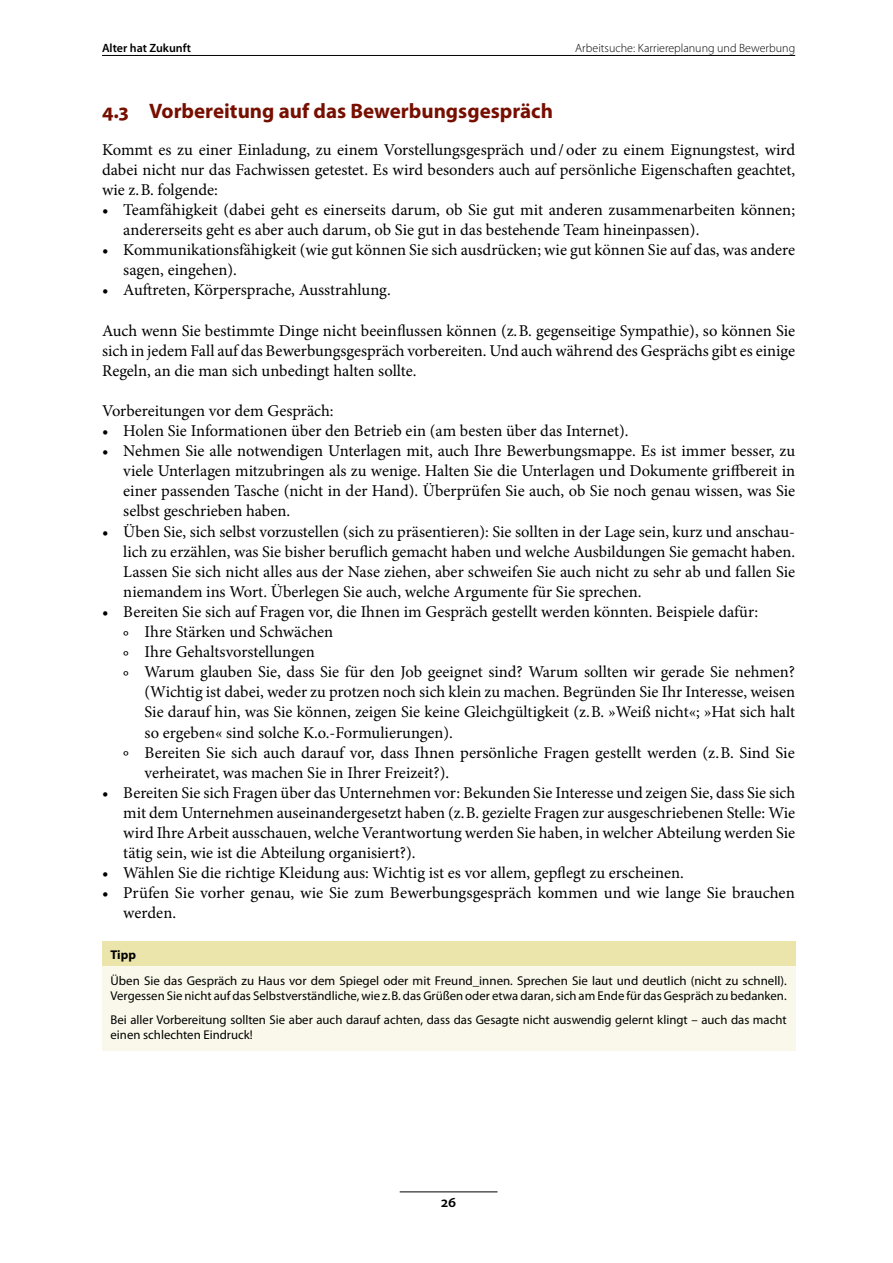
<style>
.page{position:relative;width:893px;height:1263px;background:#fff}
.page>*{position:absolute;margin:0;border:0;box-sizing:border-box;transform-origin:0 0}
.AMS_2020_AhZ_Kapitel{font:700 21px "Myriad Pro";color:#770f00}
.AMS_2021_AhZ_Lauftex{font:16.5px/20.1px "Minion Pro";color:#000;text-align:justify}
.t1{font:600 15px "Myriad Pro";color:#000}
.AMS_2021_AhZ_Tipp_no{font:12.75px/15.3px "Myriad Pro";color:#000}
.AMS_2021_AhZ_Tipp_fe{font:700 12.75px "Myriad Pro";color:#000}
.t2{font:300 12px "Myriad Pro";color:#000}
.t3{font:600 12px "Myriad Pro";color:#000}
</style>
<div class="page">
<hr style="left:400px;top:1191px;width:97px;height:1px;background:#000">
<hr style="left:102px;top:55px;width:693px;height:1px;background:#000">
<div style="left:102px;top:941px;width:693px;height:29px;background:#ebe4ab"></div>
<div style="left:102px;top:966px;width:693px;height:45px;background:#faf8eb"></div>
<div style="left:102px;top:1006px;width:693px;height:45px;background:#faf8eb"></div>
<p class="t3" style="left:102px;top:40px;width:90px">Alter hat Zukunft</p>
<p class="t2" style="left:575px;top:40px;width:221px">Arbeitsuche: Karriereplanung und Bewerbung</p>
<h1 class="AMS_2020_AhZ_Kapitel" style="left:102px;top:97px;width:452px">4.3 Vorbereitung auf das Bewerbungsgespräch</h1>
<p class="AMS_2021_AhZ_Lauftex" style="left:102px;top:139px;width:695px">Kommt es zu einer Einladung, zu einem Vorstellungsgespräch und/oder zu einem Eignungstest, wird dabei nicht nur das Fachwissen getestet. Es wird besonders auch auf persönliche Eigenschaften geachtet, wie z. B. folgende:</p>
<p class="AMS_2021_AhZ_Lauftex" style="left:123px;top:200px;width:673px;text-indent:-21px">• Teamfähigkeit (dabei geht es einerseits darum, ob Sie gut mit anderen zusammenarbeiten können; andererseits geht es aber auch darum, ob Sie gut in das bestehende Team hineinpassen).</p>
<p class="AMS_2021_AhZ_Lauftex" style="left:123px;top:240px;width:673px;text-indent:-21px">• Kommunikationsfähigkeit (wie gut können Sie sich ausdrücken; wie gut können Sie auf das, was andere sagen, eingehen).</p>
<p class="AMS_2021_AhZ_Lauftex" style="left:102px;top:280px;width:290px">• Auftreten, Körpersprache, Ausstrahlung.</p>
<p class="AMS_2021_AhZ_Lauftex" style="left:102px;top:320px;width:695px">Auch wenn Sie bestimmte Dinge nicht beeinflussen können (z. B. gegenseitige Sympathie), so können Sie sich in jedem Fall auf das Bewerbungsgespräch vorbereiten. Und auch während des Gesprächs gibt es einige Regeln, an die man sich unbedingt halten sollte.</p>
<p class="AMS_2021_AhZ_Lauftex" style="left:102px;top:401px;width:233px">Vorbereitungen vor dem Gespräch:</p>
<p class="AMS_2021_AhZ_Lauftex" style="left:102px;top:421px;width:528px">• Holen Sie Informationen über den Betrieb ein (am besten über das Internet).</p>
<p class="AMS_2021_AhZ_Lauftex" style="left:123px;top:441px;width:673px;text-indent:-21px">• Nehmen Sie alle notwendigen Unterlagen mit, auch Ihre Bewerbungsmappe. Es ist immer besser, zu viele Unterlagen mitzubringen als zu wenige. Halten Sie die Unterlagen und Dokumente griffbereit in einer passenden Tasche (nicht in der Hand). Überprüfen Sie auch, ob Sie noch genau wissen, was Sie selbst geschrieben haben.</p>
<p class="AMS_2021_AhZ_Lauftex" style="left:123px;top:521px;width:673px;text-indent:-21px">• Üben Sie, sich selbst vorzustellen (sich zu präsentieren): Sie sollten in der Lage sein, kurz und anschau&shy;lich zu erzählen, was Sie bisher beruflich gemacht haben und welche Ausbildungen Sie gemacht haben.<br>Lassen Sie sich nicht alles aus der Nase ziehen, aber schweifen Sie auch nicht zu sehr ab und fallen Sie niemandem ins Wort. Überlegen Sie auch, welche Argumente für Sie sprechen.</p>
<p class="AMS_2021_AhZ_Lauftex" style="left:102px;top:602px;width:658px">• Bereiten Sie sich auf Fragen vor, die Ihnen im Gespräch gestellt werden könnten. Beispiele dafür:</p>
<p class="AMS_2021_AhZ_Lauftex" style="left:123px;top:622px;width:211px">° Ihre Stärken und Schwächen</p>
<p class="AMS_2021_AhZ_Lauftex" style="left:123px;top:642px;width:193px">° Ihre Gehaltsvorstellungen</p>
<p class="AMS_2021_AhZ_Lauftex" style="left:145px;top:662px;width:652px;text-indent:-21px">° Warum glauben Sie, dass Sie für den Job geeignet sind? Warum sollten wir gerade Sie nehmen? (Wichtig ist dabei, weder zu protzen noch sich klein zu machen. Begründen Sie Ihr Interesse, weisen Sie darauf hin, was Sie können, zeigen Sie keine Gleichgültigkeit (z. B. »Weiß nicht«; »Hat sich halt so ergeben« sind solche K.o.-Formulierungen).</p>
<p class="AMS_2021_AhZ_Lauftex" style="left:145px;top:742px;width:652px;text-indent:-21px">° Bereiten Sie sich auch darauf vor, dass Ihnen persönliche Fragen gestellt werden (z. B. Sind Sie verheiratet, was machen Sie in Ihrer Freizeit?).</p>
<p class="AMS_2021_AhZ_Lauftex" style="left:123px;top:783px;width:673px;text-indent:-21px">• Bereiten Sie sich Fragen über das Unternehmen vor: Bekunden Sie Interesse und zeigen Sie, dass Sie sich mit dem Unternehmen auseinandergesetzt haben (z. B. gezielte Fragen zur ausgeschriebenen Stelle: Wie wird Ihre Arbeit ausschauen, welche Verantwortung werden Sie haben, in welcher Abteilung werden Sie tätig sein, wie ist die Abteilung organisiert?).</p>
<p class="AMS_2021_AhZ_Lauftex" style="left:102px;top:863px;width:583px">• Wählen Sie die richtige Kleidung aus: Wichtig ist es vor allem, gepflegt zu erscheinen.</p>
<p class="AMS_2021_AhZ_Lauftex" style="left:123px;top:883px;width:673px;text-indent:-21px">• Prüfen Sie vorher genau, wie Sie zum Bewerbungsgespräch kommen und wie lange Sie brauchen werden.</p>
<p class="AMS_2021_AhZ_Tipp_fe" style="left:111px;top:946px;width:27px">Tipp</p>
<p class="AMS_2021_AhZ_Tipp_no" style="left:111px;top:972px;width:677px">Üben Sie das Gespräch zu Haus vor dem Spiegel oder mit Freund_innen. Sprechen Sie laut und deutlich (nicht zu schnell).<br>Vergessen Sie nicht auf das Selbstverständliche, wie z. B. das Grüßen oder etwa daran, sich am Ende für das Gespräch zu bedanken.</p>
<p class="AMS_2021_AhZ_Tipp_no" style="left:111px;top:1011px;width:678px">Bei aller Vorbereitung sollten Sie aber auch darauf achten, dass das Gesagte nicht auswendig gelernt klingt – auch das macht einen schlechten Eindruck!</p>
<p class="t1" style="left:441px;top:1192px;width:16px">26</p>
</div>
